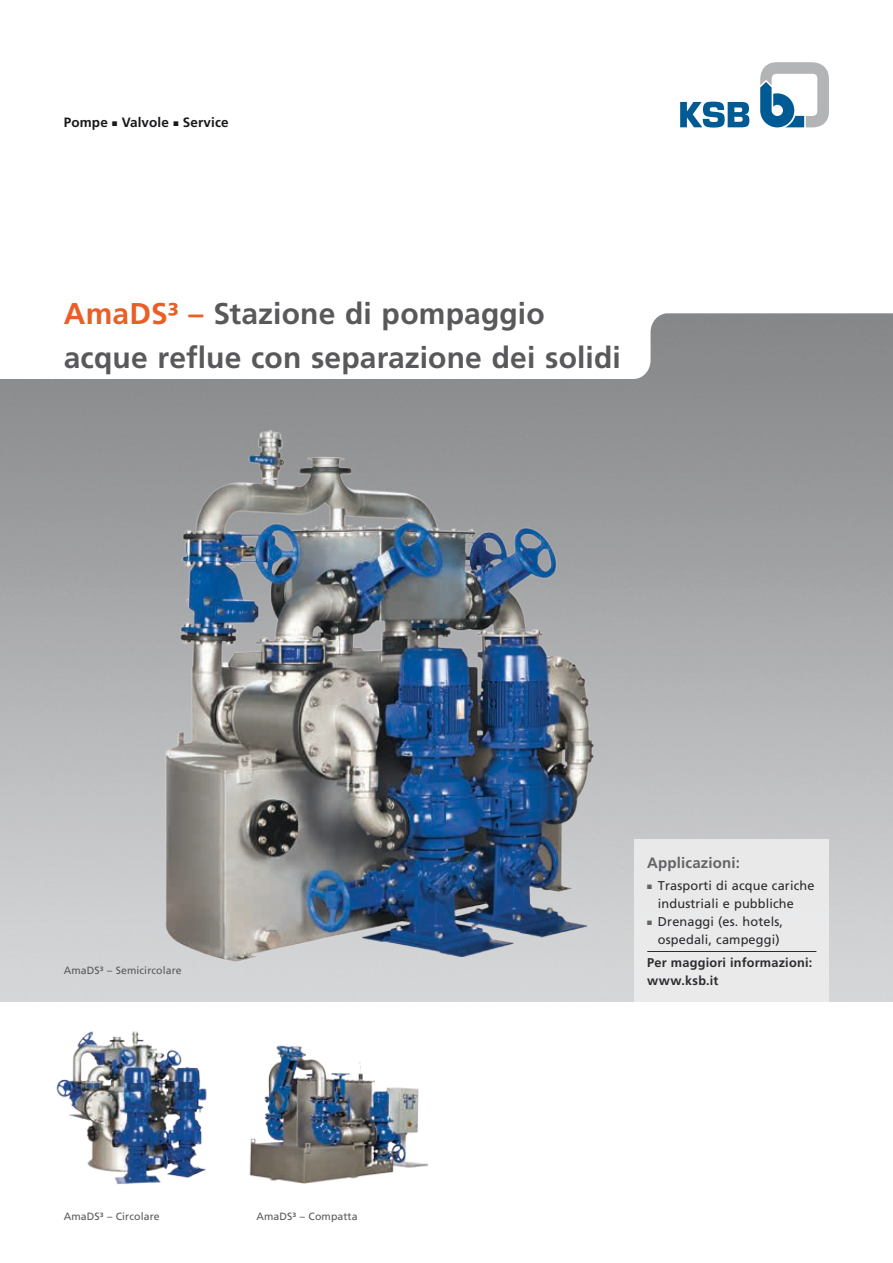
<style>
.page{position:relative;width:893px;height:1263px;background:#fff}
.page>*{position:absolute;margin:0;border:0;box-sizing:border-box;transform-origin:0 0}
.t1{font:700 30px/43.7px "Frutiger LT Pro";letter-spacing:.005em;color:#59595b}
.t2{font:700 15px "Frutiger LT Pro";letter-spacing:.01em;color:#59595b}
.t3{font:700 13.5px "Frutiger LT Pro";letter-spacing:.01em;color:#1a181b}
.t4{font:12.75px/18px "Frutiger LT Pro";letter-spacing:.01em;color:#1a181b}
.t5{font:700 12.75px/18px "Frutiger LT Pro";letter-spacing:.015em;color:#1a181b}
.t6{font:10.5px "Frutiger LT Pro";letter-spacing:.01em;color:#59595b}
.s1{color:#e95f27}
.s2{color:#59595b}
</style>
<div class="page">
<svg style="left:760px;top:62px;width:69px;height:65px"></svg>
<svg style="left:680px;top:102px;width:69px;height:26px"></svg>
<div style="left:634px;top:840px;width:195px;height:162px;background:#ededee"></div>
<hr style="left:647px;top:951px;width:169px;height:1px;background:#1a181b">
<img style="left:249px;top:1045px;width:180px;height:139px">
<img style="left:149px;top:429px;width:459px;height:540px">
<img style="left:56px;top:1031px;width:151px;height:153px">
<p class="t3" style="left:64px;top:115px;width:166px">Pompe ■ Valvole ■ Service</p>
<h1 class="t1" style="left:64px;top:292px;width:558px"><span class="s1">AmaDS³ –</span> Stazione di pompaggio acque reflue con separazione dei solidi</h1>
<p class="t6" style="left:64px;top:964px;width:120px">AmaDS³ – Semicircolare</p>
<p class="t6" style="left:64px;top:1210px;width:98px">AmaDS³ – Circolare</p>
<p class="t6" style="left:256px;top:1210px;width:103px">AmaDS³ – Compatta</p>
<p class="t2" style="left:647px;top:854px;width:94px">Applicazioni:</p>
<p class="t4" style="left:658px;top:877px;width:158px;text-indent:-11px"><span class="s2">■</span> Trasporti di acque cariche industriali e pubbliche</p>
<p class="t4" style="left:647px;top:913px;width:137px;text-align:center"><span class="s2">■</span> Drenaggi (es. hotels, ospedali, campeggi)</p>
<p class="t5" style="left:647px;top:953px;width:166px">Per maggiori informazioni: www.ksb.it</p>
</div>
